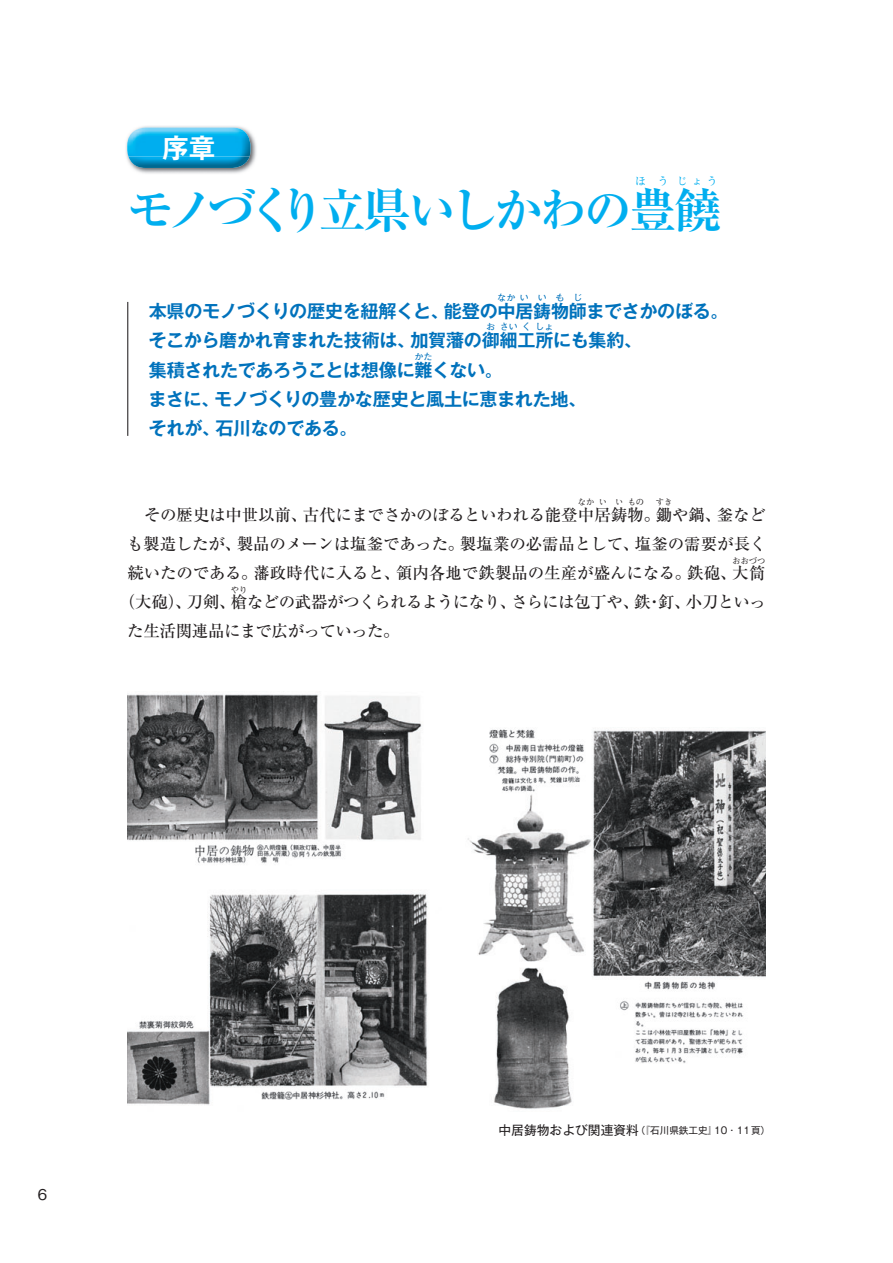
<style>
.page{position:relative;width:893px;height:1263px;background:#fff}
.page>*{position:absolute;margin:0;border:0;box-sizing:border-box;transform-origin:0 0}
.t1{font:700 47.85px "Ryumin Pro";letter-spacing:-.065em;color:#00aeef}
.t2{font:700 26.55px "Gothic MB101 Pro De";color:#fff}
.t3{font:700 18px/29.1px "Gothic MB101 Pro De";letter-spacing:-.02em;color:#0072bc}
.t4{font:500 16.5px/29.1px "Ryumin Pro";letter-spacing:-.015em;color:#231f20}
.t5{font:500 16.5px "Ryumin Pro";letter-spacing:-.035em;color:#231f20}
.t6{font:500 14.85px "Gothic BBB Pro";color:#231f20}
.t7{font:700 10.65px "Ryumin Pro";color:#00aeef}
.t8{font:9.6px "Gothic MB101 Pro";color:#231f20}
.t9{font:700 9px "Gothic MB101 Pro De";color:#0072bc}
.t10{font:500 8.25px "Ryumin Pro";color:#231f20}
.s1{font-size:12.75px}
</style>
<div class="page">
<img style="left:128px;top:694px;width:637px;height:415px">
<hr style="left:127px;top:302px;width:1px;height:134px;background:#231f20">
<img style="left:126px;top:126px;width:130px;height:48px">
<img style="left:134px;top:128px;width:110px;height:3px">
<img style="left:127px;top:131px;width:124px;height:37px">
<h2 class="t2" style="left:163px;top:126px;width:54px">序章</h2>
<p class="t7" style="left:635px;top:172px;width:35px">ほ う</p>
<p class="t7" style="left:677px;top:172px;width:42px">じょう</p>
<h1 class="t1" style="left:127px;top:172px;width:597px">モノづくり立県いしかわの豊饒</h1>
<p class="t9" style="left:497px;top:290px;width:20px">なか</p>
<p class="t9" style="left:520px;top:290px;width:11px">い</p>
<p class="t9" style="left:538px;top:290px;width:11px">い</p>
<p class="t9" style="left:556px;top:290px;width:11px">も</p>
<p class="t9" style="left:573px;top:290px;width:11px">じ</p>
<p class="t3" style="left:149px;top:324px;width:495px">そこから磨かれ育まれた技術は、加賀藩の御細工所にも集約、</p>
<p class="t3" style="left:149px;top:295px;width:581px">本県のモノづくりの歴史を紐解くと、能登の中居鋳物師までさかのぼる。</p>
<p class="t9" style="left:486px;top:319px;width:11px">お</p>
<p class="t9" style="left:500px;top:319px;width:20px">さい</p>
<p class="t9" style="left:522px;top:319px;width:11px">く</p>
<p class="t9" style="left:536px;top:319px;width:20px">しょ</p>
<p class="t3" style="left:149px;top:353px;width:356px">集積されたであろうことは想像に難くない。</p>
<p class="t9" style="left:415px;top:349px;width:20px">かた</p>
<p class="t3" style="left:149px;top:382px;width:440px">まさに、モノづくりの豊かな歴史と風土に恵まれた地、それが、石川なのである。</p>
<p class="t10" style="left:578px;top:496px;width:18px">なか</p>
<p class="t10" style="left:599px;top:496px;width:10px">い</p>
<p class="t10" style="left:615px;top:496px;width:10px">い</p>
<p class="t10" style="left:628px;top:496px;width:18px">もの</p>
<p class="t10" style="left:656px;top:496px;width:18px">すき</p>
<p class="t4" style="left:127px;top:528px;width:641px">も製造したが、製品のメーンは塩釜であった。製塩業の必需品として、塩釜の需要が長く続いたのである。藩政時代に入ると、領内各地で鉄製品の生産が盛んになる。鉄砲、大筒</p>
<p class="t4" style="left:128px;top:499px;width:639px">　その歴史は中世以前、古代にまでさかのぼるといわれる能登中居鋳物。鋤や鍋、釜など</p>
<p class="t10" style="left:732px;top:554px;width:35px">おおづつ</p>
<p class="t5" style="left:119px;top:589px;width:648px">（大砲）、刀剣、槍などの武器がつくられるようになり、さらには包丁や、鉄・釘、小刀といっ</p>
<p class="t10" style="left:231px;top:583px;width:18px">やり</p>
<p class="t4" style="left:127px;top:615px;width:274px">た生活関連品にまで広がっていった。</p>
<p class="t6" style="left:38px;top:1182px;width:11px">6</p>
<p class="t8" style="left:499px;top:1122px;width:273px"><span class="s1">中居鋳物および関連資料</span>（『石川県鉄工史』10・11頁）</p>
</div>
